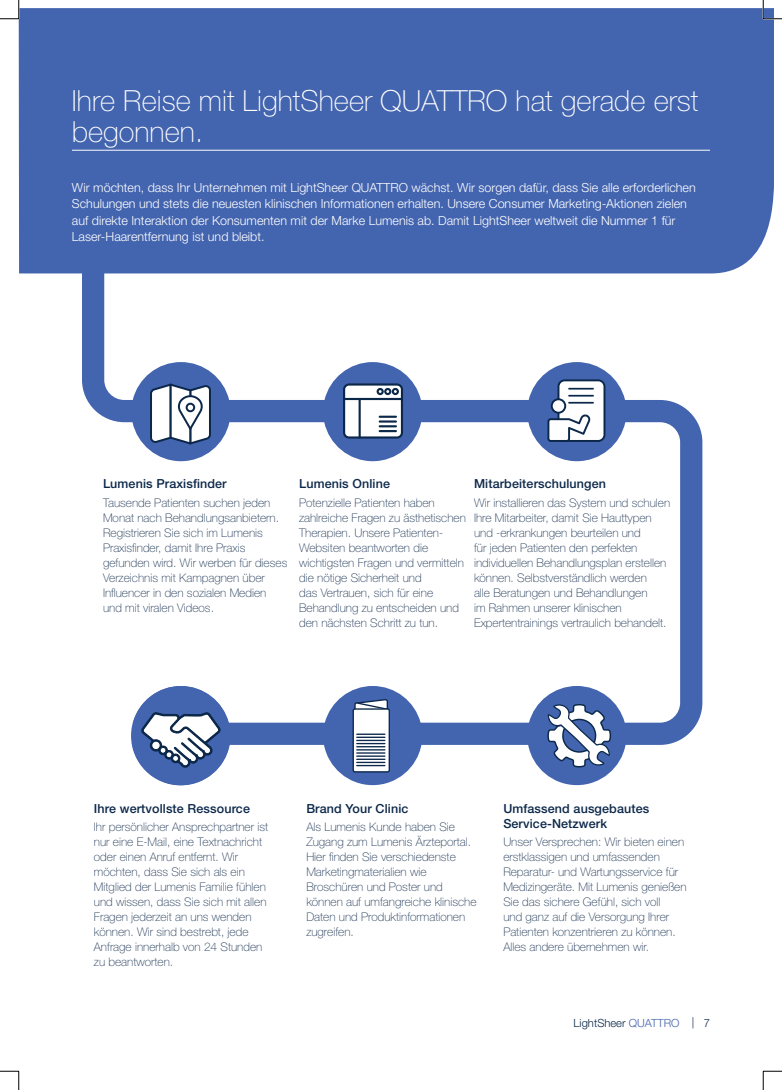
<style>
.page{position:relative;width:782px;height:1090px;background:#fff}
.page>*{position:absolute;margin:0;border:0;box-sizing:border-box;transform-origin:0 0}
.t1{font:100 29.12px/31.2px "Helvetica Neue LT Std";color:#fff}
.t2{font:300 12.5px/16.2px "Helvetica Neue LT Std";color:#fff}
.t3{font:500 12.5px/15px "Helvetica Neue LT Std";letter-spacing:.01em;color:#0b2749}
.t4{font:100 11.88px/15px "Helvetica Neue LT Std";color:#1d3554}
.t5{font:300 11.25px "Helvetica Neue LT Std";color:#0b2749}
.s1{color:#4364af}
</style>
<div class="page">
<svg style="left:82px;top:273px;width:620px;height:512px"></svg>
<svg style="left:150px;top:384px;width:61px;height:60px"></svg>
<svg style="left:343px;top:383px;width:60px;height:56px"></svg>
<svg style="left:547px;top:379px;width:58px;height:63px"></svg>
<hr style="left:568px;top:388px;width:26px;height:2px;background:#0b2749">
<hr style="left:568px;top:395px;width:26px;height:2px;background:#0b2749">
<hr style="left:568px;top:402px;width:26px;height:2px;background:#0b2749">
<svg style="left:141px;top:712px;width:80px;height:56px"></svg>
<svg style="left:353px;top:698px;width:37px;height:11px"></svg>
<div style="left:353px;top:709px;width:36px;height:63px;background:#fff;border-radius:2px"></div>
<div style="left:352px;top:708px;width:38px;height:64px;border:1px solid #0b2749;border-radius:2px"></div>
<hr style="left:357px;top:733px;width:28px;height:2px;background:#0b2749">
<svg style="left:357px;top:737px;width:28px;height:13px"></svg>
<hr style="left:357px;top:752px;width:28px;height:2px;background:#0b2749">
<hr style="left:357px;top:755px;width:28px;height:2px;background:#0b2749">
<svg style="left:357px;top:759px;width:28px;height:7px"></svg>
<svg style="left:547px;top:703px;width:64px;height:64px"></svg>
<div style="left:19px;top:8px;width:754px;height:265px;background:#4364af"></div>
<hr style="left:72px;top:150px;width:638px;height:1px;background:#fff">
<svg style="left:0;top:0;width:20px;height:20px"></svg>
<svg style="left:0;top:1070px;width:20px;height:20px"></svg>
<svg style="left:762px;top:0;width:20px;height:20px"></svg>
<svg style="left:762px;top:1070px;width:20px;height:20px"></svg>
<h1 class="t1" style="left:72px;top:85px;width:628px">Ihre Reise mit LightSheer QUATTRO hat gerade erst begonnen.</h1>
<p class="t2" style="left:72px;top:179px;width:625px">Wir möchten, dass Ihr Unternehmen mit LightSheer QUATTRO wächst. Wir sorgen dafür, dass Sie alle erforderlichen Schulungen und stets die neuesten klinischen Informationen erhalten. Unsere Consumer Marketing-Aktionen zielen auf direkte Interaktion der Konsumenten mit der Marke Lumenis ab. Damit LightSheer weltweit die Nummer 1 für Laser-Haarentfernung ist und bleibt.</p>
<p class="t3" style="left:103px;top:476px;width:125px">Lumenis Praxisfinder</p>
<p class="t4" style="left:103px;top:495px;width:186px">Tausende Patienten suchen jeden<br>Monat nach Behandlungsanbietern.<br>Registrieren Sie sich im Lumenis<br>Praxisfinder, damit Ihre Praxis gefunden wird. Wir werben für dieses<br>Verzeichnis mit Kampagnen über<br>Influencer in den sozialen Medien und mit viralen Videos.</p>
<p class="t3" style="left:299px;top:476px;width:92px">Lumenis Online</p>
<p class="t4" style="left:299px;top:495px;width:168px">Potenzielle Patienten haben zahlreiche Fragen zu ästhetischen<br>Therapien. Unsere Patienten-<br>Websiten beantworten die wichtigsten Fragen und vermitteln die nötige Sicherheit und<br>das Vertrauen, sich für eine<br>Behandlung zu entscheiden und den nächsten Schritt zu tun.</p>
<p class="t3" style="left:474px;top:476px;width:133px">Mitarbeiterschulungen</p>
<p class="t4" style="left:474px;top:495px;width:198px">Wir installieren das System und schulen Ihre Mitarbeiter, damit Sie Hauttypen und -erkrankungen beurteilen und<br>für jeden Patienten den perfekten individuellen Behandlungsplan erstellen können. Selbstverständlich werden<br>alle Beratungen und Behandlungen<br>im Rahmen unserer klinischen Expertentrainings vertraulich behandelt.</p>
<p class="t3" style="left:94px;top:800px;width:158px">Ihre wertvollste Ressource</p>
<p class="t4" style="left:94px;top:819px;width:176px">Ihr persönlicher Ansprechpartner ist nur eine E-Mail, eine Textnachricht oder einen Anruf entfernt. Wir möchten, dass Sie sich als ein<br>Mitglied der Lumenis Familie fühlen und wissen, dass Sie sich mit allen<br>Fragen jederzeit an uns wenden können. Wir sind bestrebt, jede<br>Anfrage innerhalb von 24 Stunden zu beantworten.</p>
<p class="t3" style="left:306px;top:800px;width:104px">Brand Your Clinic</p>
<p class="t4" style="left:306px;top:819px;width:172px">Als Lumenis Kunde haben Sie<br>Zugang zum Lumenis Ärzteportal.<br>Hier finden Sie verschiedenste<br>Marketingmaterialien wie<br>Broschüren und Poster und können auf umfangreiche klinische<br>Daten und Produktinformationen zugreifen.</p>
<p class="t3" style="left:503px;top:800px;width:147px">Umfassend ausgebautes<br>Service-Netzwerk</p>
<p class="t4" style="left:503px;top:834px;width:185px">Unser Versprechen: Wir bieten einen erstklassigen und umfassenden Reparatur- und Wartungsservice für Medizingeräte. Mit Lumenis genießen Sie das sichere Gefühl, sich voll<br>und ganz auf die Versorgung Ihrer Patienten konzentrieren zu können.<br>Alles andere übernehmen wir.</p>
<p class="t5" style="left:573px;top:1016px;width:138px">LightSheer <span class="s1">QUATTRO</span> | 7</p>
</div>
